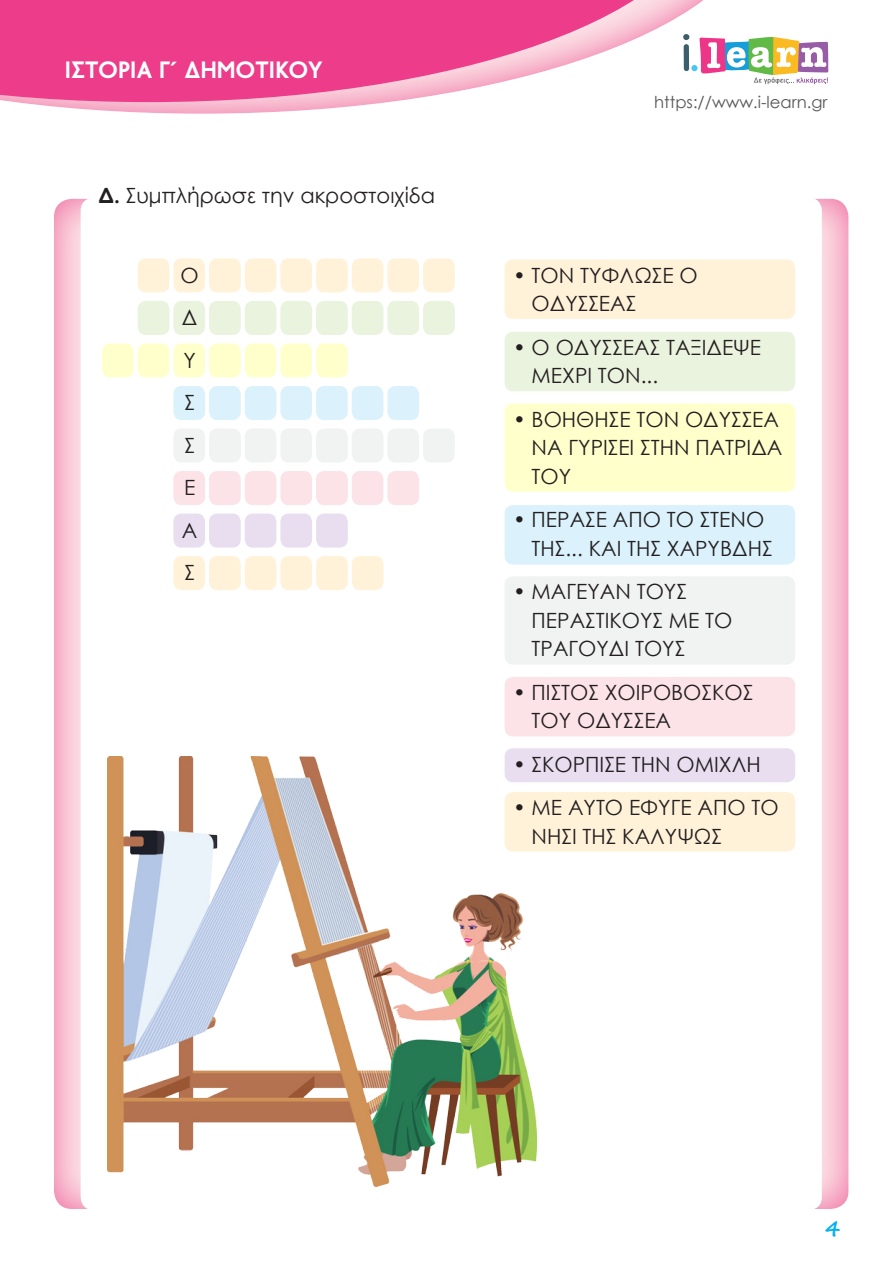
<style>
.page{position:relative;width:893px;height:1263px;background:#fff}
.page>*{position:absolute;margin:0;border:0;box-sizing:border-box;transform-origin:0 0}
.t1{font:700 24px "PF Transport";letter-spacing:-.01em;color:#fff}
.t2{font:21px/28.5px "Century Gothic";color:#231f20}
.t3{font:700 21px "Segoe Script";color:#00b0f0}
.t4{font:16.5px "Century Gothic";color:#57585a}
.s1{font-weight:700}
</style>
<div class="page">
<div style="left:54px;top:196px;width:795px;height:1014px;background:#ed3d8a;opacity:.75"></div>
<div style="left:81px;top:198px;width:741px;height:1012px;background:#fff;border-radius:13px"></div>
<svg style="left:759px;top:36px;width:69px;height:48px"></svg>
<div style="left:0;top:0;width:759px;height:116px;background:#ed3d8a;opacity:.75"></div>
<svg style="left:0;top:0;width:706px;height:102px"></svg>
<div style="left:505px;top:403px;width:290px;height:89px;background:#ffc;border-radius:9px"></div>
<div style="left:505px;top:576px;width:290px;height:89px;background:#f1f2f2;border-radius:9px"></div>
<div style="left:505px;top:259px;width:290px;height:60px;background:#fff2d9;border-radius:9px"></div>
<div style="left:505px;top:332px;width:290px;height:59px;background:#eaf3de;border-radius:9px"></div>
<div style="left:505px;top:505px;width:290px;height:60px;background:#dbf2fc;border-radius:9px"></div>
<div style="left:505px;top:677px;width:290px;height:59px;background:#fce3e8;border-radius:9px"></div>
<div style="left:505px;top:792px;width:290px;height:59px;background:#fff2d9;border-radius:9px"></div>
<div style="left:505px;top:748px;width:290px;height:34px;background:#e8def0;border-radius:9px"></div>
<div style="left:138px;top:258px;width:31px;height:34px;background:#fff2d9;border-radius:8px"></div>
<div style="left:173px;top:258px;width:32px;height:34px;background:#fff2d9;border-radius:8px"></div>
<div style="left:209px;top:258px;width:32px;height:34px;background:#fff2d9;border-radius:8px"></div>
<div style="left:245px;top:258px;width:31px;height:34px;background:#fff2d9;border-radius:8px"></div>
<div style="left:280px;top:258px;width:32px;height:34px;background:#fff2d9;border-radius:8px"></div>
<div style="left:316px;top:258px;width:32px;height:34px;background:#fff2d9;border-radius:8px"></div>
<div style="left:352px;top:258px;width:31px;height:34px;background:#fff2d9;border-radius:8px"></div>
<div style="left:387px;top:258px;width:32px;height:34px;background:#fff2d9;border-radius:8px"></div>
<div style="left:423px;top:258px;width:32px;height:34px;background:#fff2d9;border-radius:8px"></div>
<div style="left:138px;top:301px;width:31px;height:34px;background:#eaf3de;border-radius:8px"></div>
<div style="left:173px;top:301px;width:32px;height:34px;background:#eaf3de;border-radius:8px"></div>
<div style="left:209px;top:301px;width:32px;height:34px;background:#eaf3de;border-radius:8px"></div>
<div style="left:245px;top:301px;width:31px;height:34px;background:#eaf3de;border-radius:8px"></div>
<div style="left:280px;top:301px;width:32px;height:34px;background:#eaf3de;border-radius:8px"></div>
<div style="left:316px;top:301px;width:32px;height:34px;background:#eaf3de;border-radius:8px"></div>
<div style="left:352px;top:301px;width:31px;height:34px;background:#eaf3de;border-radius:8px"></div>
<div style="left:387px;top:301px;width:32px;height:34px;background:#eaf3de;border-radius:8px"></div>
<div style="left:423px;top:301px;width:32px;height:34px;background:#eaf3de;border-radius:8px"></div>
<div style="left:102px;top:343px;width:32px;height:34px;background:#ffc;border-radius:8px"></div>
<div style="left:138px;top:343px;width:31px;height:34px;background:#ffc;border-radius:8px"></div>
<div style="left:173px;top:343px;width:32px;height:34px;background:#ffc;border-radius:8px"></div>
<div style="left:209px;top:343px;width:32px;height:34px;background:#ffc;border-radius:8px"></div>
<div style="left:245px;top:343px;width:31px;height:34px;background:#ffc;border-radius:8px"></div>
<div style="left:280px;top:343px;width:32px;height:34px;background:#ffc;border-radius:8px"></div>
<div style="left:316px;top:343px;width:32px;height:34px;background:#ffc;border-radius:8px"></div>
<div style="left:173px;top:386px;width:32px;height:34px;background:#dbf2fc;border-radius:8px"></div>
<div style="left:209px;top:386px;width:32px;height:34px;background:#dbf2fc;border-radius:8px"></div>
<div style="left:245px;top:386px;width:31px;height:34px;background:#dbf2fc;border-radius:8px"></div>
<div style="left:280px;top:386px;width:32px;height:34px;background:#dbf2fc;border-radius:8px"></div>
<div style="left:316px;top:386px;width:32px;height:34px;background:#dbf2fc;border-radius:8px"></div>
<div style="left:352px;top:386px;width:31px;height:34px;background:#dbf2fc;border-radius:8px"></div>
<div style="left:387px;top:386px;width:32px;height:34px;background:#dbf2fc;border-radius:8px"></div>
<div style="left:173px;top:428px;width:32px;height:34px;background:#f1f2f2;border-radius:8px"></div>
<div style="left:209px;top:428px;width:32px;height:34px;background:#f1f2f2;border-radius:8px"></div>
<div style="left:245px;top:428px;width:31px;height:34px;background:#f1f2f2;border-radius:8px"></div>
<div style="left:280px;top:428px;width:32px;height:34px;background:#f1f2f2;border-radius:8px"></div>
<div style="left:316px;top:428px;width:32px;height:34px;background:#f1f2f2;border-radius:8px"></div>
<div style="left:352px;top:428px;width:31px;height:34px;background:#f1f2f2;border-radius:8px"></div>
<div style="left:387px;top:428px;width:32px;height:34px;background:#f1f2f2;border-radius:8px"></div>
<div style="left:423px;top:428px;width:32px;height:34px;background:#f1f2f2;border-radius:8px"></div>
<div style="left:173px;top:471px;width:32px;height:34px;background:#fce3e8;border-radius:8px"></div>
<div style="left:209px;top:471px;width:32px;height:34px;background:#fce3e8;border-radius:8px"></div>
<div style="left:245px;top:471px;width:31px;height:34px;background:#fce3e8;border-radius:8px"></div>
<div style="left:280px;top:471px;width:32px;height:34px;background:#fce3e8;border-radius:8px"></div>
<div style="left:316px;top:471px;width:32px;height:34px;background:#fce3e8;border-radius:8px"></div>
<div style="left:352px;top:471px;width:31px;height:34px;background:#fce3e8;border-radius:8px"></div>
<div style="left:387px;top:471px;width:32px;height:34px;background:#fce3e8;border-radius:8px"></div>
<div style="left:173px;top:513px;width:32px;height:35px;background:#e8def0;border-radius:8px"></div>
<div style="left:209px;top:513px;width:32px;height:35px;background:#e8def0;border-radius:8px"></div>
<div style="left:245px;top:513px;width:31px;height:35px;background:#e8def0;border-radius:8px"></div>
<div style="left:280px;top:513px;width:32px;height:35px;background:#e8def0;border-radius:8px"></div>
<div style="left:316px;top:513px;width:32px;height:35px;background:#e8def0;border-radius:8px"></div>
<div style="left:173px;top:556px;width:32px;height:34px;background:#fff2d9;border-radius:8px"></div>
<div style="left:209px;top:556px;width:32px;height:34px;background:#fff2d9;border-radius:8px"></div>
<div style="left:245px;top:556px;width:31px;height:34px;background:#fff2d9;border-radius:8px"></div>
<div style="left:280px;top:556px;width:32px;height:34px;background:#fff2d9;border-radius:8px"></div>
<div style="left:316px;top:556px;width:32px;height:34px;background:#fff2d9;border-radius:8px"></div>
<div style="left:352px;top:556px;width:31px;height:34px;background:#fff2d9;border-radius:8px"></div>
<img style="left:108px;top:756px;width:428px;height:430px">
<p class="t1" style="left:65px;top:56px;width:259px">ΙΣΤΟΡΙΑ Γ΄ ΔΗΜΟΤΙΚΟΥ</p>
<p class="t2" style="left:99px;top:181px;width:338px"><span class="s1">Δ.</span> Συμπλήρωσε την ακροστοιχίδα</p>
<p class="t2" style="left:181px;top:253px;width:20px;line-height:42.6px">Ο<br>Δ<br>Υ<br>Σ<br>Σ<br>Ε<br>Α<br>Σ</p>
<p class="t4" style="left:654px;top:91px;width:175px">https://www.i-learn.gr</p>
<p class="t2" style="left:532px;top:260px;width:168px;text-indent:-19px">• ΤΟΝ ΤΥΦΛΩΣΕ Ο<br>ΟΔΥΣΣΕΑΣ</p>
<p class="t2" style="left:532px;top:332px;width:231px;text-indent:-19px">• Ο ΟΔΥΣΣΕΑΣ ΤΑΞΙΔΕΨΕ<br>ΜΕΧΡΙ ΤΟΝ...</p>
<p class="t2" style="left:532px;top:404px;width:252px;text-indent:-19px">• ΒΟΗΘΗΣΕ ΤΟΝ ΟΔΥΣΣΕΑ<br>ΝΑ ΓΥΡΙΣΕΙ ΣΤΗΝ ΠΑΤΡΙΔΑ<br>ΤΟΥ</p>
<p class="t2" style="left:532px;top:505px;width:242px;text-indent:-19px">• ΠΕΡΑΣΕ ΑΠΟ ΤΟ ΣΤΕΝΟ<br>ΤΗΣ... ΚΑΙ ΤΗΣ ΧΑΡΥΒΔΗΣ</p>
<p class="t2" style="left:532px;top:577px;width:202px;text-indent:-19px">• ΜΑΓΕΥΑΝ ΤΟΥΣ<br>ΠΕΡΑΣΤΙΚΟΥΣ ΜΕ ΤΟ<br>ΤΡΑΓΟΥΔΙ ΤΟΥΣ</p>
<p class="t2" style="left:532px;top:677px;width:223px;text-indent:-19px">• ΠΙΣΤΟΣ ΧΟΙΡΟΒΟΣΚΟΣ<br>ΤΟΥ ΟΔΥΣΣΕΑ</p>
<p class="t2" style="left:513px;top:749px;width:249px">• ΣΚΟΡΠΙΣΕ ΤΗΝ ΟΜΙΧΛΗ</p>
<p class="t2" style="left:532px;top:793px;width:249px;text-indent:-19px">• ΜΕ ΑΥΤΟ ΕΦΥΓΕ ΑΠΟ ΤΟ<br>ΝΗΣΙ ΤΗΣ ΚΑΛΥΨΩΣ</p>
<p class="t3" style="left:825px;top:1212px;width:17px">4</p>
</div>
